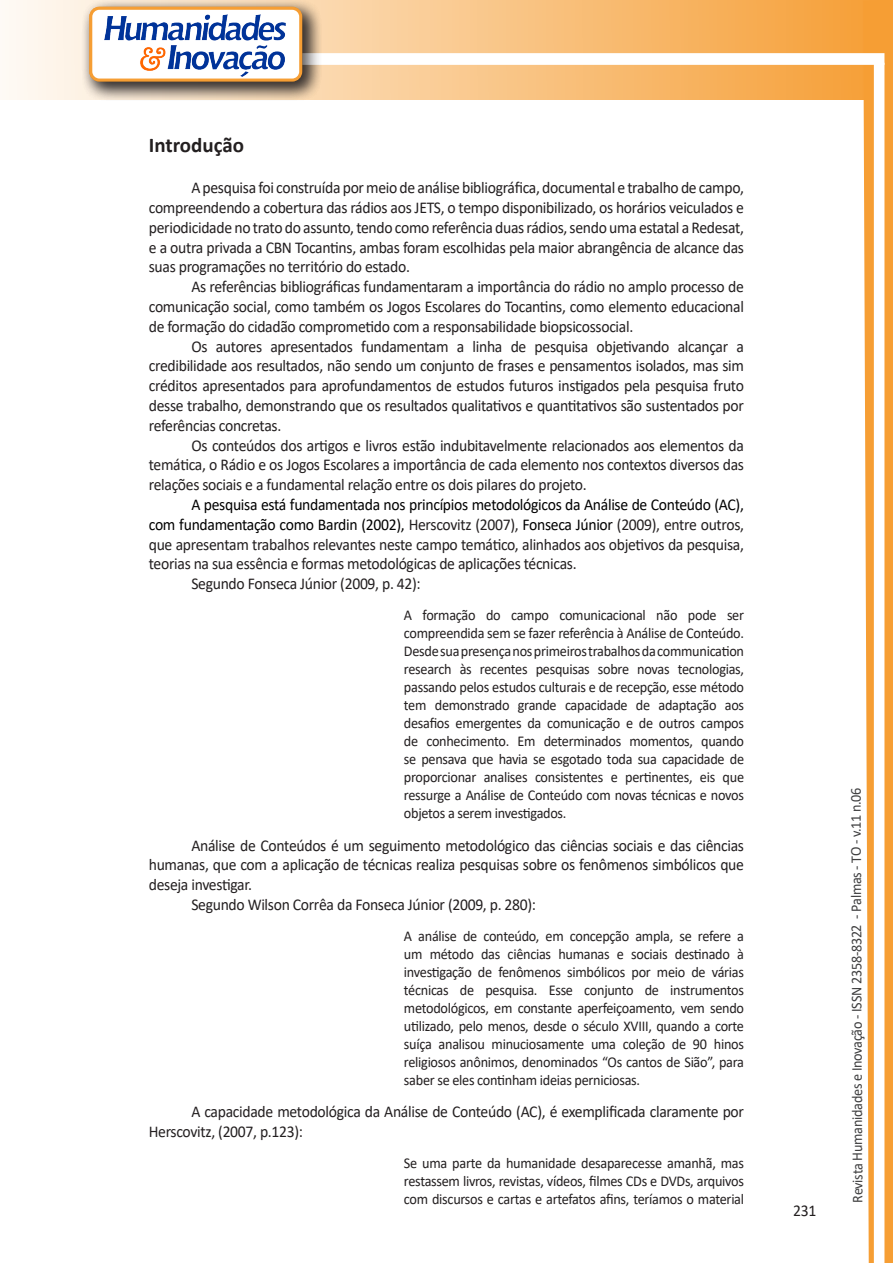
<style>
.page{position:relative;width:893px;height:1263px;background:#fff}
.page>*{position:absolute;margin:0;border:0;box-sizing:border-box;transform-origin:0 0}
.Titulo_2{font:700 21px "Calibri";color:#231f20}
.texto{font:16.5px/19.8px "Calibri";letter-spacing:-.02em;color:#231f20;text-align:justify;scale:.95 1}
.citacao{font:15px/18px "Calibri";letter-spacing:-.02em;color:#231f20;text-align:justify;scale:.95 1}
.t1{font:15px "Calibri";letter-spacing:-.025em;color:#3e3e3f;scale:.95 1}
.s1{color:#000}
</style>
<div class="page">
<svg style="left:5px;top:0;width:858px;height:100px"></svg>
<div style="left:302px;top:53px;width:582px;height:12px;background:#fff;border:2px solid #fff"></div>
<svg style="left:863px;top:0;width:30px;height:1263px"></svg>
<div style="left:81px;top:0;width:241px;height:102px;background:#231f20;opacity:.75"></div>
<div style="left:91px;top:8px;width:210px;height:72px;background:#fff;border-radius:9px"></div>
<img style="left:104px;top:14px;width:181px;height:62px">
<div style="left:89px;top:7px;width:213px;height:75px;border:3px solid #f69e34;border-radius:9px"></div>
<p class="Titulo_2" style="left:149px;top:130px;width:97px">Introdução</p>
<p class="texto" style="left:149px;top:177px;width:628px;text-indent:43px">A pesquisa foi construída por meio de análise bibliográfica, documental e trabalho de campo, compreendendo a cobertura das rádios aos JETS, o tempo disponibilizado, os horários veiculados e periodicidade no trato do assunto, tendo como referência duas rádios, sendo uma estatal a Redesat, e a outra privada a CBN Tocantins, ambas foram escolhidas pela maior abrangência de alcance das suas programações no território do estado.</p>
<p class="texto" style="left:149px;top:276px;width:628px;text-indent:43px">As referências bibliográficas fundamentaram a importância do rádio no amplo processo de comunicação social, como também os Jogos Escolares do Tocantins, como elemento educacional de formação do cidadão comprometido com a responsabilidade biopsicossocial.</p>
<p class="texto" style="left:149px;top:336px;width:628px;text-indent:43px">Os autores apresentados fundamentam a linha de pesquisa objetivando alcançar a credibilidade aos resultados, não sendo um conjunto de frases e pensamentos isolados, mas sim créditos apresentados para aprofundamentos de estudos futuros instigados pela pesquisa fruto desse trabalho, demonstrando que os resultados qualitativos e quantitativos são sustentados por referências concretas.</p>
<p class="texto" style="left:149px;top:435px;width:628px;text-indent:43px">Os conteúdos dos artigos e livros estão indubitavelmente relacionados aos elementos da temática, o Rádio e os Jogos Escolares a importância de cada elemento nos contextos diversos das relações sociais e a fundamental relação entre os dois pilares do projeto.</p>
<p class="texto" style="left:149px;top:494px;width:628px;text-indent:43px"><span class="s1">A pesquisa está fundamentada nos princípios metodológicos da Análise de Conteúdo (AC), com fundamentação como Bardin (2002),</span> Herscovitz (2007), <span class="s1">Fonseca Júnior</span> (2009), entre outros, que apresentam trabalhos relevantes neste campo temático, alinhados aos objetivos da pesquisa, teorias na sua essência e formas metodológicas de aplicações técnicas.</p>
<p class="texto" style="left:191px;top:573px;width:243px">Segundo Fonseca Júnior (2009, p. 42):</p>
<p class="citacao" style="left:404px;top:606px;width:360px">A formação do campo comunicacional não pode ser compreendida sem se fazer referência à Análise de Conteúdo.<br>Desde sua presença nos primeiros trabalhos da communication research às recentes pesquisas sobre novas tecnologias, passando pelos estudos culturais e de recepção, esse método tem demonstrado grande capacidade de adaptação aos desafios emergentes da comunicação e de outros campos de conhecimento. Em determinados momentos, quando se pensava que havia se esgotado toda sua capacidade de proporcionar analises consistentes e pertinentes, eis que ressurge a Análise de Conteúdo com novas técnicas e novos objetos a serem investigados.</p>
<p class="texto" style="left:149px;top:835px;width:628px;text-indent:43px">Análise de Conteúdos é um seguimento metodológico das ciências sociais e das ciências humanas, que com a aplicação de técnicas realiza pesquisas sobre os fenômenos simbólicos que deseja investigar.</p>
<p class="texto" style="left:191px;top:894px;width:364px">Segundo Wilson Corrêa da Fonseca Júnior (2009, p. 280):</p>
<p class="citacao" style="left:404px;top:926px;width:360px">A análise de conteúdo, em concepção ampla, se refere a um método das ciências humanas e sociais destinado à investigação de fenômenos simbólicos por meio de várias técnicas de pesquisa. Esse conjunto de instrumentos metodológicos, em constante aperfeiçoamento, vem sendo utilizado, pelo menos, desde o século XVIII, quando a corte suíça analisou minuciosamente uma coleção de 90 hinos religiosos anônimos, denominados “Os cantos de Sião”, para saber se eles continham ideias perniciosas.</p>
<p class="texto" style="left:149px;top:1101px;width:628px;text-indent:43px">A capacidade metodológica da Análise de Conteúdo (AC), é exemplificada claramente por<br>Herscovitz, (2007, p.123):</p>
<p class="citacao" style="left:404px;top:1153px;width:360px">Se uma parte da humanidade desaparecesse amanhã, mas restassem livros, revistas, vídeos, filmes CDs e DVDs, arquivos com discursos e cartas e artefatos afins, teríamos o material</p>
<p class="texto" style="left:793px;top:1200px;width:26px">231</p>
<p class="t1" style="left:846px;top:1203px;width:439px;rotate:-90deg">Revista Humanidades e Inovação - ISSN 2358-8322 - Palmas - TO - v.11 n.06</p>
</div>
